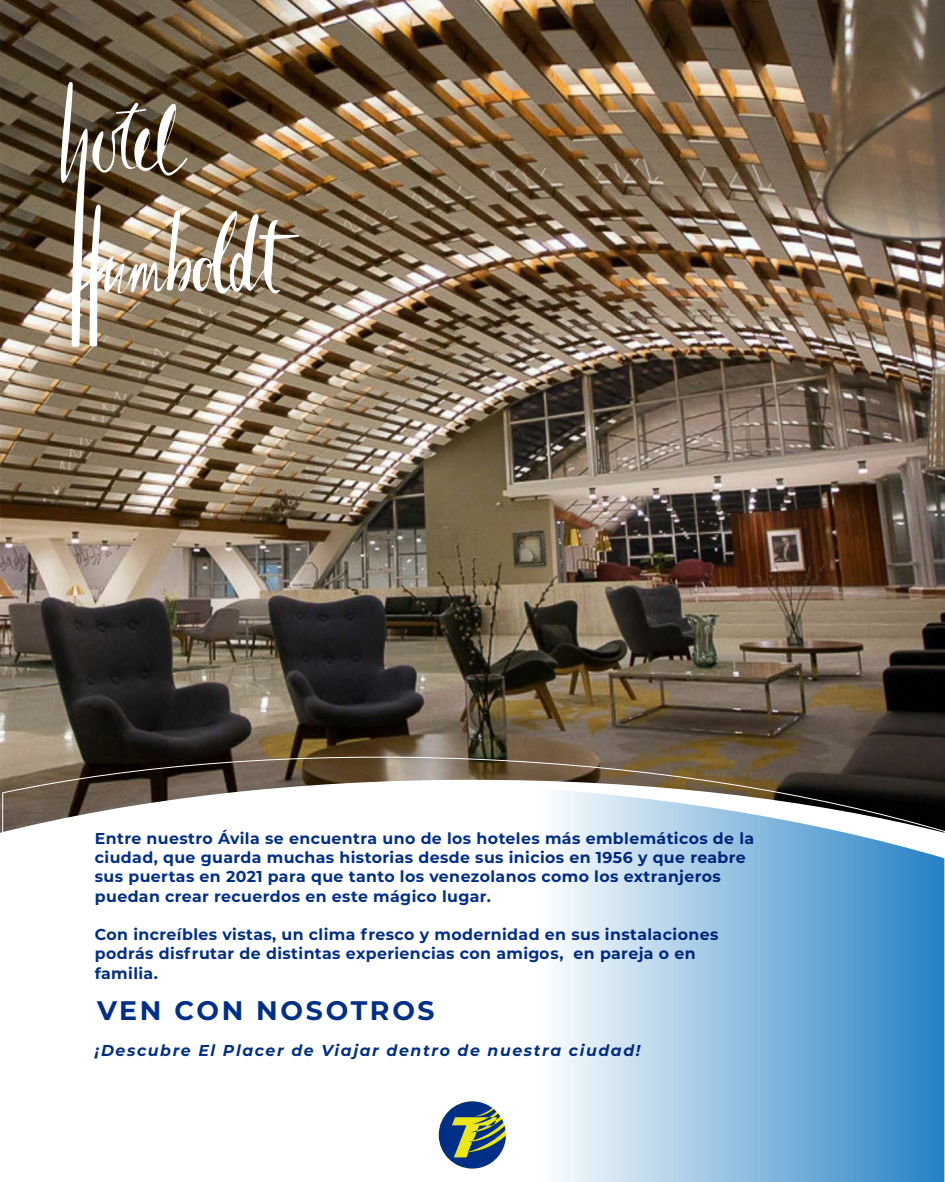
<style>
.page{position:relative;width:945px;height:1182px;background:#fff}
.page>*{position:absolute;margin:0;border:0;box-sizing:border-box;transform-origin:0 0}
.t1{font:700 26.78px "Montserrat";letter-spacing:.1em;color:#002f87}
.t2{font:700 15.75px/19.2px "Montserrat";letter-spacing:.025em;color:#002f87}
.t3{font:italic 700 15.75px "Montserrat";letter-spacing:.1em;color:#002f87}
</style>
<div class="page">
<img style="left:1px;top:0;width:944px;height:779px">
<svg style="left:2px;top:751px;width:943px;height:430px"></svg>
<img style="left:0;top:0;width:1px;height:1180px">
<svg style="left:0;top:671px;width:1px;height:155px"></svg>
<svg style="left:0;top:826px;width:5px;height:355px"></svg>
<img style="left:58px;top:82px;width:241px;height:264px">
<svg style="left:92px;top:102px;width:95px;height:74px"></svg>
<svg style="left:541px;top:782px;width:403px;height:399px;background:#94bcda"></svg>
<img style="left:944px;top:10px;width:1px;height:370px">
<img style="left:944px;top:459px;width:1px;height:260px">
<svg style="left:439px;top:1101px;width:67px;height:67px"></svg>
<p class="t2" style="left:95px;top:827px;width:661px">Entre nuestro Ávila se encuentra uno de los hoteles más emblemáticos de la ciudad, que guarda muchas historias desde sus inicios en 1956 y que reabre sus puertas en 2021 para que tanto los venezolanos como los extranjeros puedan crear recuerdos en este mágico lugar.</p>
<p class="t2" style="left:95px;top:924px;width:625px">Con increíbles vistas, un clima fresco y modernidad en sus instalaciones podrás disfrutar de distintas experiencias con amigos, en pareja o en familia.</p>
<h1 class="t1" style="left:97px;top:991px;width:339px">VEN CON NOSOTROS</h1>
<p class="t3" style="left:95px;top:1038px;width:547px">¡Descubre El Placer de Viajar dentro de nuestra ciudad!</p>
</div>
